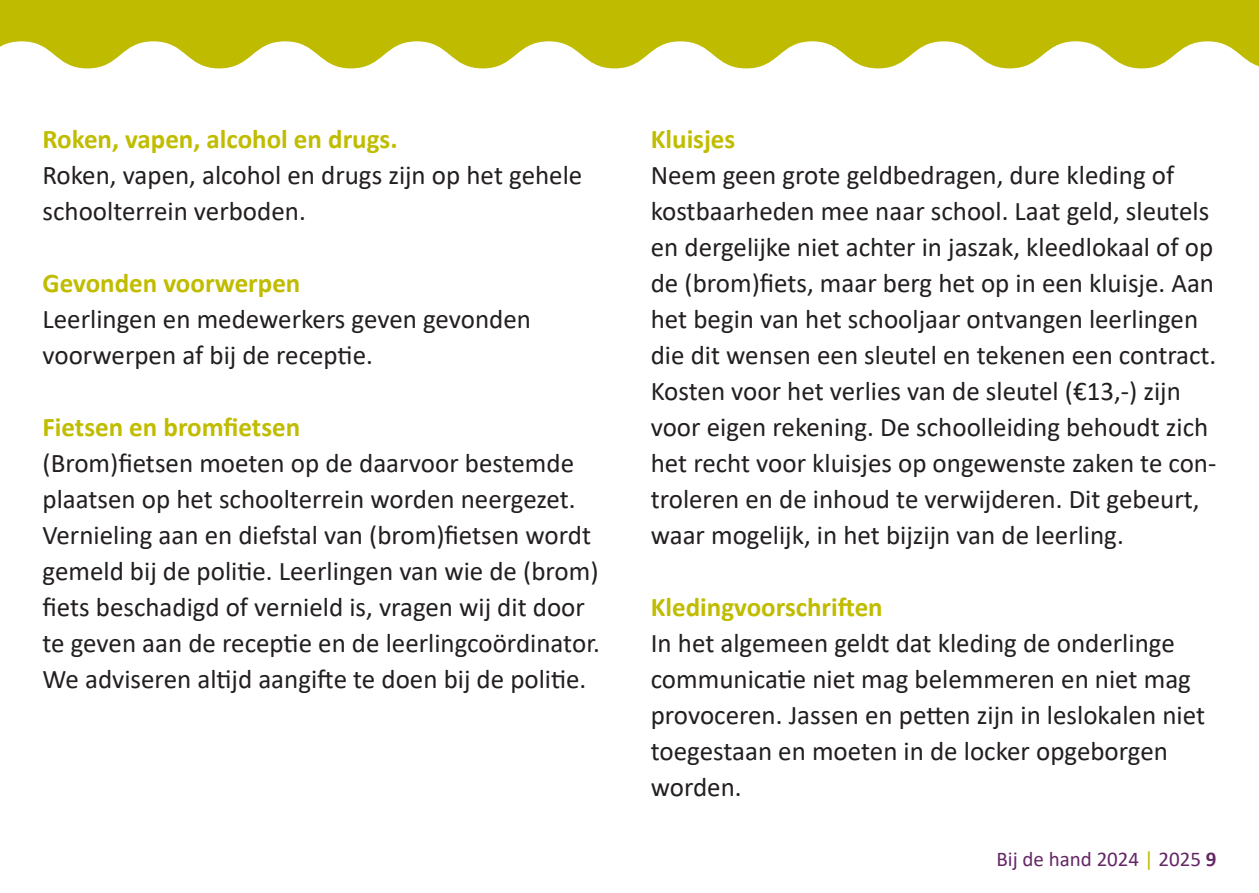
<style>
.page{position:relative;width:1259px;height:893px;background:#fff}
.page>*{position:absolute;margin:0;border:0;box-sizing:border-box;transform-origin:0 0}
.t1{font:27px/36px "Calibri";color:#231f20}
.Inhoud_kopjes_paars{font:700 27px "Calibri";color:#c0bc00}
.t2{font:21px "Calibri";color:#652766}
.s1{color:#c0bc00}
.s2{font-weight:700}
</style>
<div class="page">
<svg style="left:0;top:0;width:1259px;height:69px;fill:#bebb00"></svg>
<p class="Inhoud_kopjes_paars" style="left:43px;top:120px;width:356px">Roken, vapen, alcohol en drugs.</p>
<p class="t1" style="left:43px;top:156px;width:541px">Roken, vapen, alcohol en drugs zijn op het gehele schoolterrein verboden.</p>
<p class="Inhoud_kopjes_paars" style="left:43px;top:264px;width:259px">Gevonden voorwerpen</p>
<p class="t1" style="left:43px;top:300px;width:490px">Leerlingen en medewerkers geven gevonden voorwerpen af bij de receptie.</p>
<p class="Inhoud_kopjes_paars" style="left:43px;top:408px;width:259px">Fietsen en bromfietsen</p>
<p class="t1" style="left:43px;top:444px;width:559px">(Brom)fietsen moeten op de daarvoor bestemde plaatsen op het schoolterrein worden neergezet.<br>Vernieling aan en diefstal van (brom)fietsen wordt gemeld bij de politie. Leerlingen van wie de (brom) fiets beschadigd of vernield is, vragen wij dit door te geven aan de receptie en de leerlingcoördinator.<br>We adviseren altijd aangifte te doen bij de politie.</p>
<p class="Inhoud_kopjes_paars" style="left:651px;top:120px;width:86px">Kluisjes</p>
<p class="t1" style="left:651px;top:156px;width:567px">Neem geen grote geldbedragen, dure kleding of kostbaarheden mee naar school. Laat geld, sleutels en dergelijke niet achter in jaszak, kleedlokaal of op de (brom)fiets, maar berg het op in een kluisje. Aan het begin van het schooljaar ontvangen leerlingen die dit wensen een sleutel en tekenen een contract.<br>Kosten voor het verlies van de sleutel (€13,-) zijn voor eigen rekening. De schoolleiding behoudt zich het recht voor kluisjes op ongewenste zaken te con&shy;troleren en de inhoud te verwijderen. Dit gebeurt, waar mogelijk, in het bijzijn van de leerling.</p>
<p class="Inhoud_kopjes_paars" style="left:651px;top:588px;width:233px">Kledingvoorschriften</p>
<p class="t1" style="left:651px;top:624px;width:556px">In het algemeen geldt dat kleding de onderlinge communicatie niet mag belemmeren en niet mag provoceren. Jassen en petten zijn in leslokalen niet toegestaan en moeten in de locker opgeborgen worden.</p>
<p class="t2" style="left:996px;top:845px;width:221px">Bij de hand 2024 <span class="s1">|</span> 2025 <span class="s2">9</span></p>
</div>
